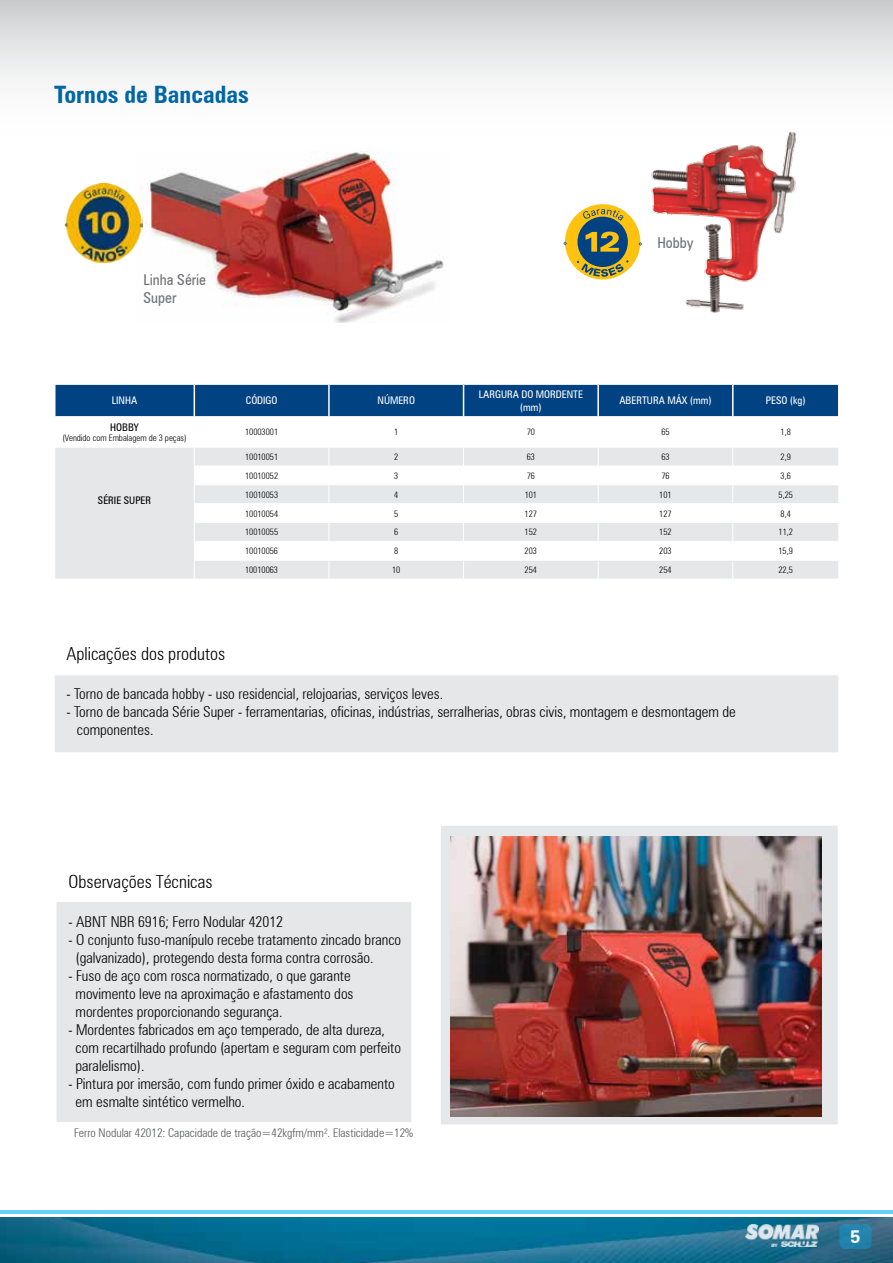
<style>
.page{position:relative;width:893px;height:1263px;background:#fff}
.page>*{position:absolute;margin:0;border:0;box-sizing:border-box;transform-origin:0 0}
.t1{font:700 condensed 24px "Zurich BT";color:#0066a6}
.t2{font:300 condensed 18px "Zurich BT";color:#000101}
.t3{font:700 18px "Zurich BT";color:#fff}
.t4{font:300 condensed 15px/18px "Zurich BT";color:#000}
.t5{font:condensed 15px/18px "Zurich BT";color:#717275}
.t6{font:300 condensed 12px "Zurich BT";color:#58595b}
.t7{font:condensed 10.5px/12.6px "Zurich BT";color:#fff;text-align:center}
.t8{font:condensed 10.5px "Zurich BT";color:#000101}
.t9{font:300 condensed 9px "Zurich BT";color:#000}
</style>
<div class="page">
<div style="left:0;top:0;width:893px;height:147px;background:linear-gradient(to bottom,#d1d3d4,#fff)"></div>
<img style="left:0;top:1217px;width:893px;height:46px">
<hr style="left:0;top:1210px;width:893px;height:3px;background:#00aeef">
<div style="left:839px;top:1224px;width:33px;height:25px;background:#2382ad;border-radius:6px"></div>
<img style="left:745px;top:1225px;width:73px;height:21px">
<img style="left:645px;top:117px;width:154px;height:196px">
<img style="left:145px;top:151px;width:299px;height:171px">
<div style="left:54px;top:674px;width:785px;height:79px;background:#e6e7e8;border:1px solid #fff"></div>
<div style="left:56px;top:901px;width:356px;height:222px;background:#e6e7e8;border:1px solid #fff"></div>
<div style="left:440px;top:825px;width:398px;height:300px;background:#e6e7e8;border:1px solid #fff"></div>
<img style="left:451px;top:836px;width:371px;height:280px">
<div style="left:565px;top:204px;width:75px;height:75px;background:#ffc20e;border-radius:50%"></div>
<div style="left:577px;top:217px;width:51px;height:50px;background:#004282;border-radius:50%"></div>
<svg style="left:638px;top:242px;width:4px;height:4px"></svg>
<svg style="left:585px;top:232px;width:34px;height:20px"></svg>
<svg style="left:583px;top:209px;width:40px;height:12px"></svg>
<svg style="left:577px;top:260px;width:51px;height:17px"></svg>
<div style="left:56px;top:385px;width:782px;height:31px;background:#004282"></div>
<svg style="left:55px;top:448px;width:783px;height:131px;fill:#e6e7e8"></svg>
<hr style="left:194px;top:385px;width:1px;height:31px;background:#fff">
<hr style="left:328px;top:385px;width:2px;height:31px;background:#fff">
<hr style="left:463px;top:385px;width:1px;height:31px;background:#fff">
<hr style="left:597px;top:385px;width:2px;height:31px;background:#fff">
<hr style="left:732px;top:385px;width:1px;height:31px;background:#fff">
<hr style="left:195px;top:560px;width:134px;height:1px;background:#fff">
<hr style="left:329px;top:560px;width:135px;height:1px;background:#fff">
<hr style="left:464px;top:560px;width:134px;height:1px;background:#fff">
<hr style="left:598px;top:560px;width:135px;height:1px;background:#fff">
<hr style="left:194px;top:466px;width:135px;height:1px;background:#fff">
<hr style="left:329px;top:466px;width:135px;height:1px;background:#fff">
<hr style="left:464px;top:466px;width:134px;height:1px;background:#fff">
<hr style="left:598px;top:466px;width:135px;height:1px;background:#fff">
<hr style="left:733px;top:466px;width:106px;height:1px;background:#fff">
<hr style="left:194px;top:485px;width:135px;height:1px;background:#fff">
<hr style="left:194px;top:503px;width:135px;height:1px;background:#fff">
<hr style="left:329px;top:485px;width:135px;height:1px;background:#fff">
<hr style="left:329px;top:503px;width:135px;height:1px;background:#fff">
<hr style="left:464px;top:485px;width:134px;height:1px;background:#fff">
<hr style="left:464px;top:503px;width:134px;height:1px;background:#fff">
<hr style="left:598px;top:485px;width:135px;height:1px;background:#fff">
<hr style="left:598px;top:503px;width:135px;height:1px;background:#fff">
<hr style="left:733px;top:485px;width:106px;height:1px;background:#fff">
<hr style="left:733px;top:503px;width:106px;height:1px;background:#fff">
<hr style="left:194px;top:522px;width:135px;height:1px;background:#fff">
<hr style="left:194px;top:541px;width:135px;height:1px;background:#fff">
<hr style="left:329px;top:522px;width:135px;height:1px;background:#fff">
<svg style="left:329px;top:448px;width:1px;height:131px"></svg>
<hr style="left:329px;top:541px;width:135px;height:1px;background:#fff">
<hr style="left:464px;top:522px;width:134px;height:1px;background:#fff">
<svg style="left:463px;top:448px;width:1px;height:131px"></svg>
<hr style="left:464px;top:541px;width:134px;height:1px;background:#fff">
<hr style="left:598px;top:522px;width:135px;height:1px;background:#fff">
<svg style="left:598px;top:448px;width:1px;height:131px"></svg>
<hr style="left:598px;top:541px;width:135px;height:1px;background:#fff">
<hr style="left:733px;top:522px;width:106px;height:1px;background:#fff">
<svg style="left:732px;top:448px;width:1px;height:131px"></svg>
<hr style="left:733px;top:541px;width:106px;height:1px;background:#fff">
<hr style="left:733px;top:560px;width:106px;height:1px;background:#fff">
<svg style="left:194px;top:448px;width:1px;height:131px"></svg>
<img style="left:64px;top:183px;width:79px;height:79px">
<h1 class="t1" style="left:54px;top:80px;width:196px">Tornos de Bancadas</h1>
<p class="t5" style="left:143px;top:270px;width:64px">Linha Série<br>Super</p>
<p class="t5" style="left:657px;top:233px;width:38px">Hobby</p>
<p class="t7" style="left:112px;top:394px;width:27px">LINHA</p>
<p class="t7" style="left:246px;top:394px;width:33px">CÓDIGO</p>
<p class="t7" style="left:377px;top:394px;width:39px">NÚMERO</p>
<p class="t7" style="left:479px;top:388px;width:106px">LARGURA DO MORDENTE (mm)</p>
<p class="t7" style="left:619px;top:394px;width:94px">ABERTURA MÁX (mm)</p>
<p class="t7" style="left:766px;top:394px;width:41px">PESO (kg)</p>
<p class="t8" style="left:110px;top:421px;width:30px">HOBBY</p>
<p class="t9" style="left:62px;top:432px;width:126px">(Vendido com Embalagem de 3 peças)</p>
<p class="t9" style="left:245px;top:427px;width:35px">10003001</p>
<p class="t9" style="left:394px;top:427px;width:6px">1</p>
<p class="t9" style="left:527px;top:427px;width:10px">70</p>
<p class="t9" style="left:661px;top:427px;width:10px">65</p>
<p class="t9" style="left:781px;top:427px;width:12px">1,8</p>
<p class="t8" style="left:98px;top:494px;width:55px">SÉRIE SUPER</p>
<p class="t9" style="left:245px;top:451px;width:35px">10010051</p>
<p class="t9" style="left:394px;top:451px;width:6px">2</p>
<p class="t9" style="left:527px;top:451px;width:10px">63</p>
<p class="t9" style="left:661px;top:451px;width:10px">63</p>
<p class="t9" style="left:781px;top:451px;width:12px">2,9</p>
<p class="t9" style="left:245px;top:470px;width:35px">10010052</p>
<p class="t9" style="left:394px;top:470px;width:6px">3</p>
<p class="t9" style="left:527px;top:470px;width:10px">76</p>
<p class="t9" style="left:661px;top:470px;width:10px">76</p>
<p class="t9" style="left:781px;top:470px;width:12px">3,6</p>
<p class="t9" style="left:245px;top:489px;width:35px">10010053</p>
<p class="t9" style="left:394px;top:489px;width:6px">4</p>
<p class="t9" style="left:525px;top:489px;width:14px">101</p>
<p class="t9" style="left:659px;top:489px;width:14px">101</p>
<p class="t9" style="left:778px;top:489px;width:16px">5,25</p>
<p class="t9" style="left:245px;top:508px;width:35px">10010054</p>
<p class="t9" style="left:394px;top:508px;width:6px">5</p>
<p class="t9" style="left:525px;top:508px;width:14px">127</p>
<p class="t9" style="left:659px;top:508px;width:14px">127</p>
<p class="t9" style="left:781px;top:508px;width:12px">8,4</p>
<p class="t9" style="left:245px;top:527px;width:35px">10010055</p>
<p class="t9" style="left:394px;top:527px;width:6px">6</p>
<p class="t9" style="left:525px;top:527px;width:14px">152</p>
<p class="t9" style="left:659px;top:527px;width:14px">152</p>
<p class="t9" style="left:778px;top:527px;width:16px">11,2</p>
<p class="t9" style="left:245px;top:545px;width:35px">10010056</p>
<p class="t9" style="left:394px;top:545px;width:6px">8</p>
<p class="t9" style="left:525px;top:545px;width:14px">203</p>
<p class="t9" style="left:659px;top:545px;width:14px">203</p>
<p class="t9" style="left:778px;top:545px;width:16px">15,9</p>
<p class="t9" style="left:245px;top:564px;width:35px">10010063</p>
<p class="t9" style="left:392px;top:564px;width:10px">10</p>
<p class="t9" style="left:525px;top:564px;width:14px">254</p>
<p class="t9" style="left:659px;top:564px;width:14px">254</p>
<p class="t9" style="left:778px;top:564px;width:16px">22,5</p>
<p class="t2" style="left:66px;top:643px;width:160px">Aplicações dos produtos</p>
<p class="t4" style="left:66px;top:685px;width:378px">- Torno de bancada hobby - uso residencial, relojoarias, serviços leves.</p>
<p class="t4" style="left:77px;top:703px;width:660px;text-indent:-10px">- Torno de bancada Série Super - ferramentarias, oficinas, indústrias, serralherias, obras civis, montagem e desmontagem de componentes.</p>
<p class="t2" style="left:69px;top:870px;width:146px">Observações Técnicas</p>
<p class="t4" style="left:69px;top:912px;width:216px">- ABNT NBR 6916; Ferro Nodular 42012</p>
<p class="t4" style="left:76px;top:930px;width:327px;text-indent:-7px">- O conjunto fuso-manípulo recebe tratamento zincado branco (galvanizado), protegendo desta forma contra corrosão.</p>
<p class="t4" style="left:76px;top:966px;width:280px;text-indent:-7px">- Fuso de aço com rosca normatizado, o que garante movimento leve na aproximação e afastamento dos mordentes proporcionando segurança.</p>
<p class="t4" style="left:76px;top:1020px;width:327px;text-indent:-7px">- Mordentes fabricados em aço temperado, de alta dureza, com recartilhado profundo (apertam e seguram com perfeito paralelismo).</p>
<p class="t4" style="left:76px;top:1074px;width:321px;text-indent:-7px">- Pintura por imersão, com fundo primer óxido e acabamento em esmalte sintético vermelho.</p>
<p class="t6" style="left:74px;top:1125px;width:341px">Ferro Nodular 42012: Capacidade de tração=42kgfm/mm². Elasticidade=12%</p>
<p class="t3" style="left:851px;top:1224px;width:11px">5</p>
</div>
